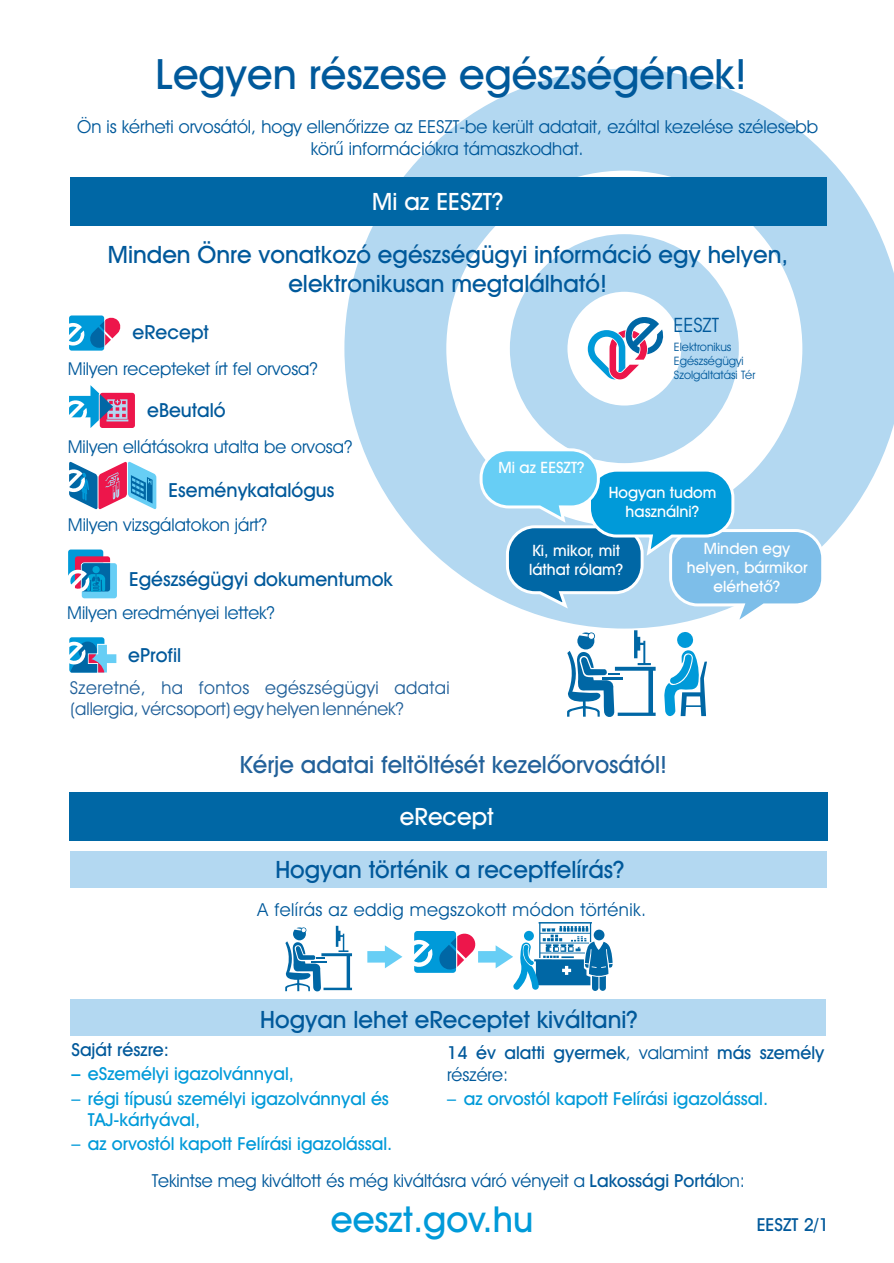
<style>
.page{position:relative;width:894px;height:1263px;background:#fff}
.page>*{position:absolute;margin:0;border:0;box-sizing:border-box;transform-origin:0 0}
.t1{font:700 42px "H Avant Garde Gothic";color:#00599b}
.t2{font:700 36px "H Avant Garde Gothic";color:#009ad9}
.t3{font:700 24px/28.8px "H Avant Garde Gothic";color:#00599b;text-align:center}
.t4{font:700 24px "H Avant Garde Gothic";color:#fff}
.t5{font:700 23.85px "H Avant Garde Gothic";color:#22619a}
.t6{font:19.95px "H Avant Garde Gothic";color:#00599b}
.t7{font:700 19.5px "H Avant Garde Gothic";color:#00599b}
.t8{font:18px/21.6px "H Avant Garde Gothic";color:#00599b;text-align:center}
.t9{font:700 18px/21.6px "H Avant Garde Gothic";color:#009ad9}
.t10{font:700 18px/21.6px "H Avant Garde Gothic";color:#00599b}
.t11{font:18px "H Avant Garde Gothic";letter-spacing:.025em;color:#00599b}
.t12{font:17.85px "H Avant Garde Gothic";color:#00599b}
.t13{font:17.85px/21.5px "H Avant Garde Gothic";color:#22619a}
.t14{font:700 15.75px/18.9px "H Avant Garde Gothic";color:#fff;text-align:center}
.t15{font:11.7px/14px "H Avant Garde Gothic";color:#00599b}
.s1{font-family:"Avant Garde Bk BT"}
.s2{font-weight:400}
.s3{font-weight:700}
</style>
<div class="page">
<svg style="left:344px;top:69px;width:550px;height:518px;fill:#b3d8f1"></svg>
<svg style="left:588px;top:315px;width:76px;height:64px"></svg>
<div style="left:70px;top:177px;width:756px;height:49px;background:#0067a5"></div>
<div style="left:82px;top:563px;width:35px;height:35px;background:#67cef5;border-radius:3px"></div>
<svg style="left:68px;top:550px;width:42px;height:43px;background:#5d8cba"></svg>
<div style="left:69px;top:315px;width:35px;height:36px;background:#009ad9;border-radius:3px"></div>
<svg style="left:69px;top:317px;width:52px;height:32px"></svg>
<div style="left:100px;top:393px;width:35px;height:35px;background:#ed164b;border-radius:3px"></div>
<svg style="left:69px;top:385px;width:59px;height:43px"></svg>
<svg style="left:69px;top:461px;width:87px;height:49px"></svg>
<svg style="left:69px;top:637px;width:47px;height:36px"></svg>
<svg style="left:478px;top:447px;width:348px;height:270px"></svg>
<div style="left:69px;top:792px;width:759px;height:48px;background:#0067a5"></div>
<div style="left:70px;top:852px;width:757px;height:36px;background:#b3d8f1"></div>
<div style="left:70px;top:1000px;width:756px;height:36px;background:#b3d8f1"></div>
<svg style="left:285px;top:926px;width:67px;height:66px"></svg>
<svg style="left:367px;top:922px;width:246px;height:69px"></svg>
<h1 class="t1" style="left:155px;top:57px;width:593px">Legyen részese egészségének!</h1>
<p class="t8" style="left:77px;top:118px;width:743px">Ön is kérheti orvosától, hogy ellenõrizze az EESZT-be került adatait, ezáltal kezelése szélesebb körû információkra támaszkodhat.</p>
<h3 class="t4" style="left:372px;top:192px;width:133px">Mi az EESZT?</h3>
<h3 class="t3" style="left:108px;top:243px;width:682px">Minden Önre vonatkozó egészségügyi információ egy helyen, elektronikusan megtalálható!</h3>
<p class="t7" style="left:133px;top:325px;width:78px">eRecept</p>
<p class="t12" style="left:68px;top:362px;width:251px">Milyen recepteket írt fel orvosa?</p>
<p class="t7" style="left:147px;top:402px;width:80px">eBeutaló</p>
<p class="t12" style="left:68px;top:439px;width:286px">Milyen ellátásokra utalta be orvosa?</p>
<p class="t7" style="left:169px;top:482px;width:167px">Eseménykatalógus</p>
<p class="t12" style="left:68px;top:517px;width:200px">Milyen vizsgálatokon járt?</p>
<p class="t7" style="left:129px;top:571px;width:265px">Egészségügyi dokumentumok</p>
<p class="t12" style="left:67px;top:605px;width:209px">Milyen eredményei lettek?</p>
<p class="t7" style="left:128px;top:647px;width:54px">eProfil</p>
<p class="t13" style="left:70px;top:678px;width:381px">Szeretné, ha fontos egészségügyi adatai (allergia, vércsoport) egy helyen lennének?</p>
<p class="t6" style="left:673px;top:316px;width:47px">EESZT</p>
<p class="t15" style="left:674px;top:341px;width:83px">Elektronikus<br>Egészségügyi<br>Szolgáltatási Tér</p>
<p class="t14" style="left:499px;top:459px;width:88px">Mi az EESZT?</p>
<p class="t14" style="left:609px;top:485px;width:109px">Hogyan tudom használni?</p>
<p class="t14" style="left:529px;top:543px;width:96px;text-align:left">Ki, mikor, mit láthat rólam?</p>
<p class="t14" style="left:687px;top:541px;width:122px">Minden egy helyen, bármikor elérhetõ?</p>
<h3 class="t5" style="left:240px;top:755px;width:429px">Kérje adatai feltöltését kezelõorvosától!</h3>
<h3 class="t4" style="left:400px;top:806px;width:95px">eRecept</h3>
<h3 class="t3" style="left:275px;top:857px;width:351px">Hogyan történik a receptfelírás?</h3>
<p class="t11" style="left:258px;top:902px;width:390px">A felírás az eddig megszokott módon történik.</p>
<h3 class="t3" style="left:260px;top:1007px;width:380px">Hogyan lehet eReceptet kiváltani?</h3>
<p class="t10" style="left:71px;top:1041px;width:99px">Saját részre:</p>
<p class="t9" style="left:71px;top:1065px;width:224px"><span class="s1">–</span> eSzemélyi igazolvánnyal,</p>
<p class="t9" style="left:88px;top:1089px;width:303px;text-indent:-16px">– régi típusú személyi igazolvánnyal és<br>TAJ-kártyával,</p>
<p class="t9" style="left:71px;top:1135px;width:322px">– az orvostól kapott Felírási igazolással.</p>
<p class="t10" style="left:447px;top:1044px;width:379px">14 év alatti gyermek<span class="s2">, valamint</span> más személy <span class="s2">részére:</span></p>
<p class="t9" style="left:447px;top:1089px;width:323px">– az orvostól kapott Felírási igazolással.</p>
<p class="t8" style="left:152px;top:1172px;width:595px">Tekintse meg kiváltott és még kiváltásra váró vényeit a <span class="s3">Lakossági Portál</span>on:</p>
<h2 class="t2" style="left:331px;top:1205px;width:204px">eeszt.gov.hu</h2>
<p class="t10" style="left:757px;top:1216px;width:74px">EESZT 2/1</p>
</div>
